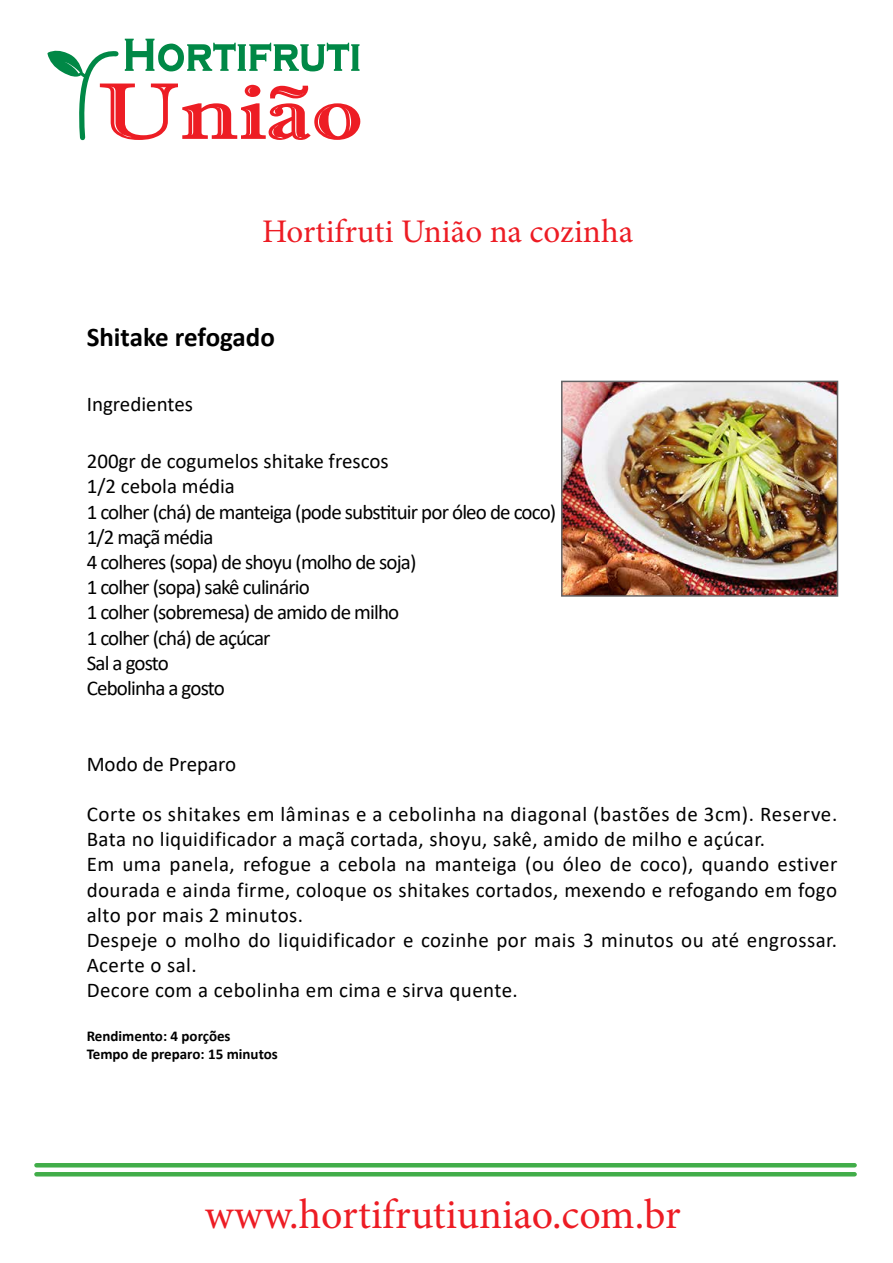
<style>
.page{position:relative;width:893px;height:1263px;background:#fff}
.page>*{position:absolute;margin:0;border:0;box-sizing:border-box;transform-origin:0 0}
.t1{font:42px "Minion Pro";color:#ed1c24}
.t2{font:33px "Minion Pro";color:#ed1c24}
.t3{font:700 27px "Calibri";color:#000}
.t4{font:21px/25.2px "Calibri";letter-spacing:.02em;color:#000}
.t5{font:21px/25.2px "Calibri";letter-spacing:-.04em;color:#000}
.t6{font:21px "Calibri";color:#000}
.t7{font:700 15px/18px "Calibri";color:#000}
</style>
<div class="page">
<svg style="left:47px;top:39px;width:313px;height:102px"></svg>
<hr style="left:36px;top:1163px;width:819px;height:4px;background:#41ad49">
<hr style="left:36px;top:1172px;width:819px;height:4px;background:#41ad49">
<img style="left:564px;top:384px;width:271px;height:210px">
<div style="left:561px;top:381px;width:277px;height:216px;border:2px solid #636466"></div>
<h2 class="t2" style="left:262px;top:210px;width:373px">Hortifruti União na cozinha</h2>
<p class="t3" style="left:87px;top:318px;width:190px">Shitake refogado</p>
<p class="t6" style="left:87px;top:389px;width:108px">Ingredientes</p>
<p class="t5" style="left:87px;top:448px;width:471px">200gr de cogumelos shitake frescos<br>1/2 cebola média<br>1 colher (chá) de manteiga (pode substituir por óleo de coco)<br>1/2 maçã média<br>4 colheres (sopa) de shoyu (molho de soja)<br>1 colher (sopa) sakê culinário<br>1 colher (sobremesa) de amido de milho<br>1 colher (chá) de açúcar<br>Sal a gosto<br>Cebolinha a gosto</p>
<p class="t6" style="left:87px;top:749px;width:151px">Modo de Preparo</p>
<p class="t4" style="left:87px;top:801px;width:752px">Corte os shitakes em lâminas e a cebolinha na diagonal (bastões de 3cm). Reserve.<br>Bata no liquidificador a maçã cortada, shoyu, sakê, amido de milho e açúcar.<br>Em uma panela, refogue a cebola na manteiga (ou óleo de coco), quando estiver dourada e ainda firme, coloque os shitakes cortados, mexendo e refogando em fogo alto por mais 2 minutos.<br>Despeje o molho do liquidificador e cozinhe por mais 3 minutos ou até engrossar.<br>Acerte o sal.<br>Decore com a cebolinha em cima e sirva quente.</p>
<p class="t7" style="left:87px;top:1026px;width:193px">Rendimento: 4 porções<br>Tempo de preparo: 15 minutos</p>
<h1 class="t1" style="left:205px;top:1186px;width:477px">www.hortifrutiuniao.com.br</h1>
</div>
